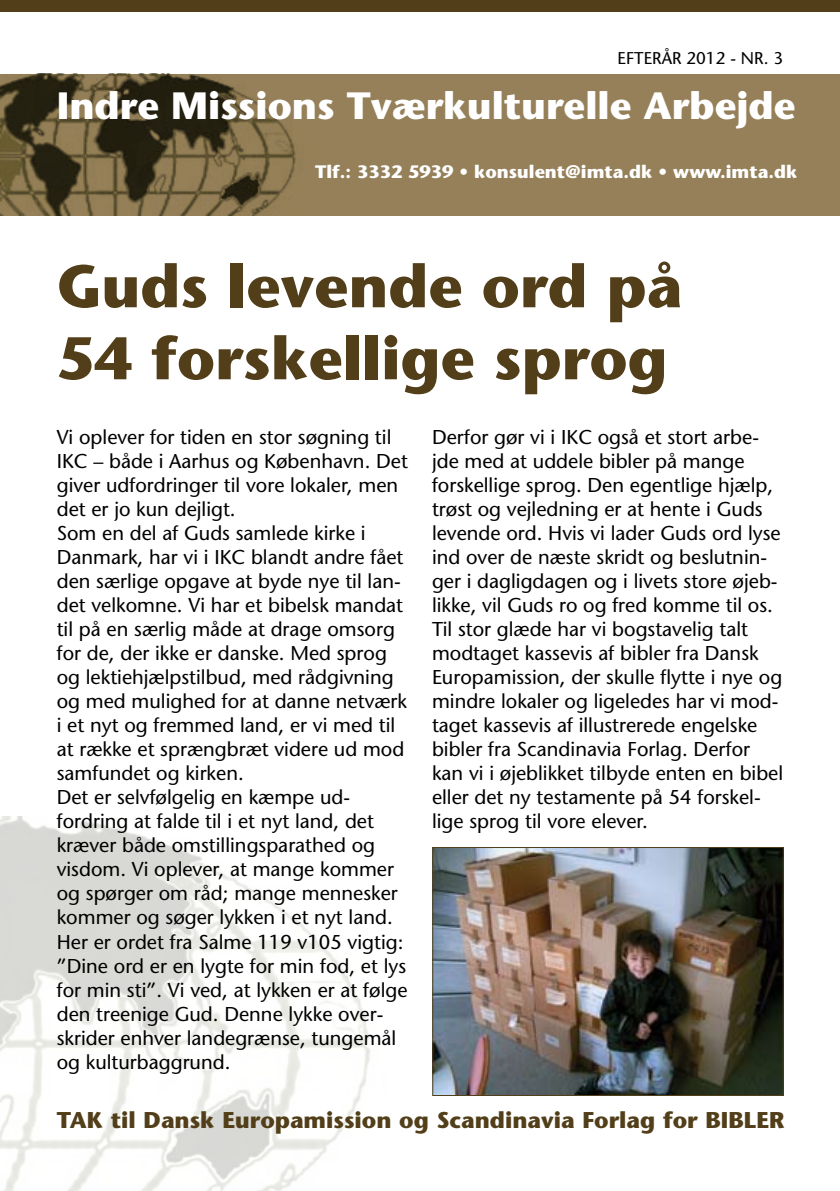
<style>
.page{position:relative;width:840px;height:1191px;background:#fff}
.page>*{position:absolute;margin:0;border:0;box-sizing:border-box;transform-origin:0 0}
.t1{font:700 60px/72px "Stone Sans Std";color:#523f1a}
.t2{font:700 38px "Stone Sans Std";color:#fff}
.t3{font:700 22.8px "Stone Sans Std";color:#523f1a}
.t4{font:500 20px/24px "Stone Sans Std";color:#000}
.t5{font:700 18px "Stone Sans Std";color:#fff}
.t6{font:500 17px "Stone Sans Std";color:#000}
</style>
<div class="page">
<div style="left:0;top:74px;width:839px;height:141px;background:#958059"></div>
<img style="left:0;top:74px;width:296px;height:141px">
<img style="left:0;top:816px;width:370px;height:375px">
<div style="left:0;top:0;width:839px;height:11px;background:#523f1a"></div>
<img style="left:434px;top:849px;width:347px;height:245px">
<div style="left:432px;top:847px;width:351px;height:249px;border:1px solid #523f1a"></div>
<p class="t6" style="left:617px;top:47px;width:167px">efterår 2012 - NR. 3</p>
<h2 class="t2" style="left:57px;top:83px;width:740px">Indre Missions Tværkulturelle Arbejde</h2>
<p class="t5" style="left:315px;top:161px;width:483px">Tlf.: 3332 5939 • konsulent@imta.dk • www.imta.dk</p>
<h1 class="t1" style="left:57px;top:250px;width:626px">Guds levende ord på<br>54 forskellige sprog</h1>
<p class="t4" style="left:57px;top:425px;width:352px">Vi oplever for tiden en stor søgning til IKC – både i Aarhus og København. Det giver udfordringer til vore lokaler, men det er jo kun dejligt.<br>Som en del af Guds samlede kirke i Danmark, har vi i IKC blandt andre fået den særlige opgave at byde nye til lan&shy;det velkomne. Vi har et bibelsk mandat til på en særlig måde at drage omsorg for de, der ikke er danske. Med sprog og lektiehjælpstilbud, med rådgivning og med mulighed for at danne netværk i et nyt og fremmed land, er vi med til at række et sprængbræt videre ud mod samfundet og kirken.<br>Det er selvfølgelig en kæmpe ud&shy;fordring at falde til i et nyt land, det kræver både omstillingsparathed og visdom. Vi oplever, at mange kommer og spørger om råd; mange mennesker kommer og søger lykken i et nyt land.<br>Her er ordet fra Salme 119 v105 vigtig: ”Dine ord er en lygte for min fod, et lys for min sti”. Vi ved, at lykken er at følge den treenige Gud. Denne lykke over&shy;skrider enhver landegrænse, tungemål og kulturbaggrund.</p>
<p class="t4" style="left:432px;top:425px;width:352px">Derfor gør vi i IKC også et stort arbe&shy;jde med at uddele bibler på mange forskellige sprog. Den egentlige hjælp, trøst og vejledning er at hente i Guds levende ord. Hvis vi lader Guds ord lyse ind over de næste skridt og beslutnin&shy;ger i dagligdagen og i livets store øjeb&shy;likke, vil Guds ro og fred komme til os.<br>Til stor glæde har vi bogstavelig talt modtaget kassevis af bibler fra Dansk Europamission, der skulle flytte i nye og mindre lokaler og ligeledes har vi mod&shy;taget kassevis af illustrerede engelske bibler fra Scandinavia Forlag. Derfor kan vi i øjeblikket tilbyde enten en bibel eller det ny testamente på 54 forskel&shy;lige sprog til vore elever.</p>
<p class="t3" style="left:57px;top:1106px;width:728px">TAK til Dansk Europamission og Scandinavia Forlag for BIBLER</p>
</div>
